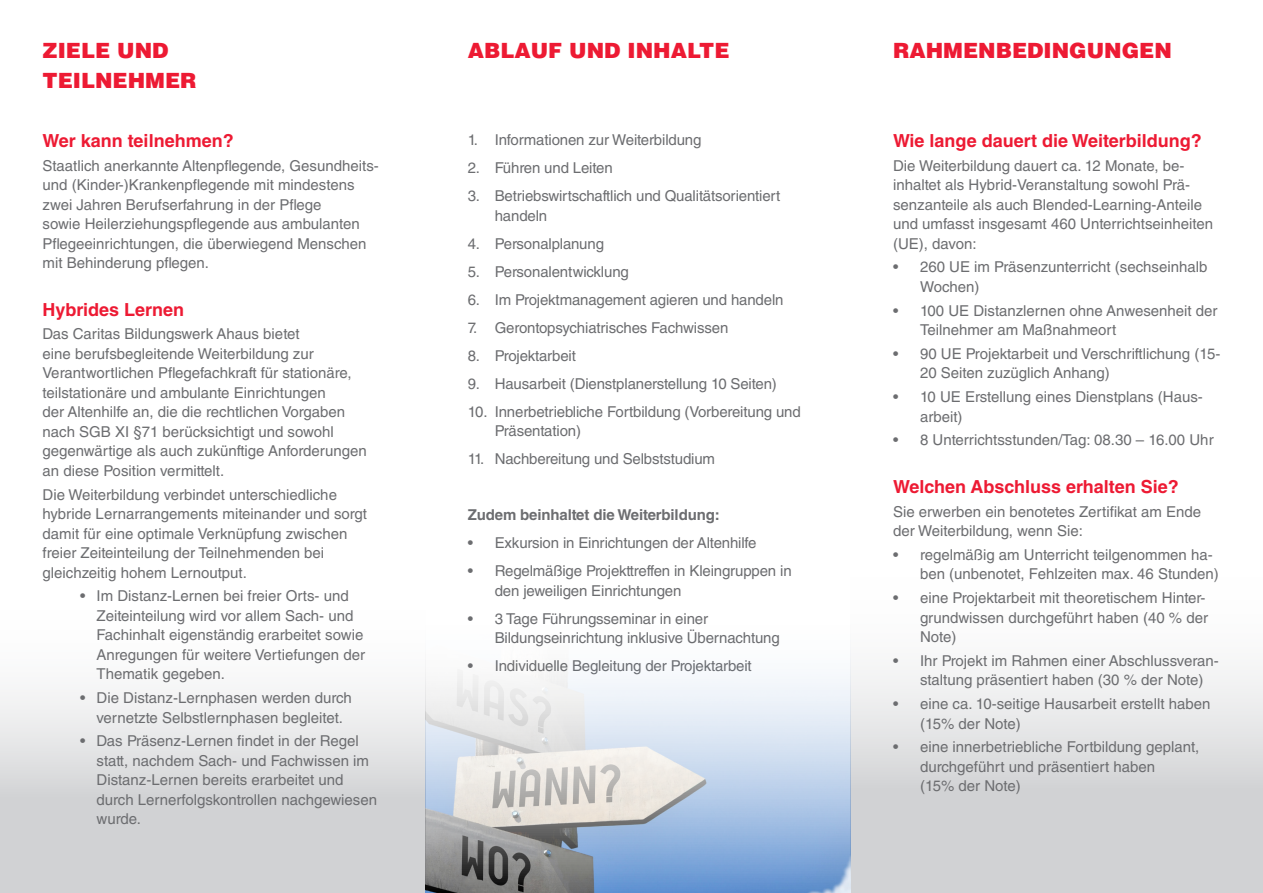
<style>
.page{position:relative;width:1263px;height:893px;background:#fff}
.page>*{position:absolute;margin:0;border:0;box-sizing:border-box;transform-origin:0 0}
.t1{font:900 21px/30px "Helvetica LT Std";color:#ed1a33}
.t2{font:700 18px "Helvetica LT Std";color:#ed1a33}
.t3{font:15px/19.5px "Helvetica LT Std";color:#6c6d70}
.t4{font:700 15px "Helvetica LT Std";letter-spacing:-.01em;color:#6c6d70}
</style>
<div class="page">
<div style="left:0;top:576px;width:425px;height:317px;background:linear-gradient(to bottom,#fff,#c8c9cb)"></div>
<div style="left:850px;top:539px;width:413px;height:354px;background:linear-gradient(to bottom,#fff,#c8cacc)"></div>
<img style="left:425px;top:664px;width:425px;height:229px">
<p class="t1" style="left:43px;top:35px;width:155px">ZIELE UND<br>TEILNEHMER</p>
<p class="t2" style="left:43px;top:130px;width:193px">Wer kann teilnehmen?</p>
<p class="t3" style="left:43px;top:156px;width:338px">Staatlich anerkannte Altenpflegende, Gesundheits&shy;und (Kinder-)Krankenpflegende mit mindestens zwei Jahren Berufserfahrung in der Pflege<br>sowie Heilerziehungspflegende aus ambulanten Pflegeeinrichtungen, die überwiegend Menschen mit Behinderung pflegen.</p>
<p class="t2" style="left:43px;top:298px;width:143px">Hybrides Lernen</p>
<p class="t3" style="left:43px;top:324px;width:326px">Das Caritas Bildungswerk Ahaus bietet<br>eine berufsbegleitende Weiterbildung zur Verantwortlichen Pflegefachkraft für stationäre, teilstationäre und ambulante Einrichtungen<br>der Altenhilfe an, die die rechtlichen Vorgaben nach SGB XI §71 berücksichtigt und sowohl gegenwärtige als auch zukünftige Anforderungen an diese Position vermittelt.</p>
<p class="t3" style="left:43px;top:485px;width:326px">Die Weiterbildung verbindet unterschiedliche hybride Lernarrangements miteinander und sorgt damit für eine optimale Verknüpfung zwischen freier Zeiteinteilung der Teilnehmenden bei gleichzeitig hohem Lernoutput.</p>
<p class="t3" style="left:97px;top:586px;width:270px;text-indent:-16px">• Im Distanz-Lernen bei freier Orts- und Zeiteinteilung wird vor allem Sach- und Fachinhalt eigenständig erarbeitet sowie Anregungen für weitere Vertiefungen der Thematik gegeben.</p>
<p class="t3" style="left:80px;top:688px;width:273px;text-align:center">• Die Distanz-Lernphasen werden durch vernetzte Selbstlernphasen begleitet.</p>
<p class="t3" style="left:97px;top:731px;width:282px;text-indent:-16px">• Das Präsenz-Lernen findet in der Regel statt, nachdem Sach- und Fachwissen im Distanz-Lernen bereits erarbeitet und durch Lernerfolgskontrollen nachgewiesen wurde.</p>
<p class="t1" style="left:468px;top:35px;width:263px">ABLAUF UND INHALTE</p>
<p class="t3" style="left:468px;top:130px;width:235px">1. Informationen zur Weiterbildung</p>
<p class="t3" style="left:468px;top:158px;width:146px">2. Führen und Leiten</p>
<p class="t3" style="left:495px;top:186px;width:287px;text-indent:-27px">3. Betriebswirtschaftlich und Qualitätsorientiert handeln</p>
<p class="t3" style="left:468px;top:234px;width:138px">4. Personalplanung</p>
<p class="t3" style="left:468px;top:262px;width:163px">5. Personalentwicklung</p>
<p class="t3" style="left:468px;top:290px;width:317px">6. Im Projektmanagement agieren und handeln</p>
<p class="t3" style="left:468px;top:318px;width:262px">7. Gerontopsychiatrisches Fachwissen</p>
<p class="t3" style="left:468px;top:346px;width:110px">8. Projektarbeit</p>
<p class="t3" style="left:468px;top:374px;width:311px">9. Hausarbeit (Dienstplanerstellung 10 Seiten)</p>
<p class="t3" style="left:495px;top:402px;width:307px;text-indent:-27px">10. Innerbetriebliche Fortbildung (Vorbereitung und<br>Präsentation)</p>
<p class="t3" style="left:468px;top:449px;width:249px">11. Nachbereitung und Selbststudium</p>
<p class="t4" style="left:468px;top:506px;width:253px">Zudem beinhaltet die Weiterbildung:</p>
<p class="t3" style="left:468px;top:533px;width:290px">• Exkursion in Einrichtungen der Altenhilfe</p>
<p class="t3" style="left:495px;top:561px;width:298px;text-indent:-27px">• Regelmäßige Projekttreffen in Kleingruppen in den jeweiligen Einrichtungen</p>
<p class="t3" style="left:495px;top:609px;width:287px;text-indent:-27px">• 3 Tage Führungsseminar in einer<br>Bildungseinrichtung inklusive Übernachtung</p>
<p class="t3" style="left:468px;top:656px;width:286px">• Individuelle Begleitung der Projektarbeit</p>
<p class="t1" style="left:893px;top:35px;width:280px">RAHMENBEDINGUNGEN</p>
<p class="t2" style="left:893px;top:130px;width:310px">Wie lange dauert die Weiterbildung?</p>
<p class="t3" style="left:893px;top:156px;width:322px">Die Weiterbildung dauert ca. 12 Monate, be&shy;inhaltet als Hybrid-Veranstaltung sowohl Prä&shy;senzanteile als auch Blended-Learning-Anteile und umfasst insgesamt 460 Unterrichtseinheiten (UE), davon:</p>
<p class="t3" style="left:920px;top:257px;width:289px;text-indent:-27px">• 260 UE im Präsenzunterricht (sechseinhalb<br>Wochen)</p>
<p class="t3" style="left:920px;top:301px;width:299px;text-indent:-27px">• 100 UE Distanzlernen ohne Anwesenheit der<br>Teilnehmer am Maßnahmeort</p>
<p class="t3" style="left:920px;top:344px;width:302px;text-indent:-27px">• 90 UE Projektarbeit und Verschriftlichung (15-<br>20 Seiten zuzüglich Anhang)</p>
<p class="t3" style="left:920px;top:387px;width:284px;text-indent:-27px">• 10 UE Erstellung eines Dienstplans (Haus&shy;arbeit)</p>
<p class="t3" style="left:893px;top:430px;width:322px">• 8 Unterrichtsstunden/Tag: 08.30 – 16.00 Uhr</p>
<p class="t2" style="left:893px;top:476px;width:287px">Welchen Abschluss erhalten Sie?</p>
<p class="t3" style="left:893px;top:502px;width:310px">Sie erwerben ein benotetes Zertifikat am Ende der Weiterbildung, wenn Sie:</p>
<p class="t3" style="left:920px;top:545px;width:300px;text-indent:-27px">• regelmäßig am Unterricht teilgenommen ha&shy;ben (unbenotet, Fehlzeiten max. 46 Stunden)</p>
<p class="t3" style="left:920px;top:588px;width:290px;text-indent:-27px">• eine Projektarbeit mit theoretischem Hinter&shy;grundwissen durchgeführt haben (40 % der<br>Note)</p>
<p class="t3" style="left:920px;top:651px;width:300px;text-indent:-27px">• Ihr Projekt im Rahmen einer Abschlussveran&shy;staltung präsentiert haben (30 % der Note)</p>
<p class="t3" style="left:920px;top:694px;width:292px;text-indent:-27px">• eine ca. 10-seitige Hausarbeit erstellt haben (15% der Note)</p>
<p class="t3" style="left:920px;top:737px;width:281px;text-indent:-27px">• eine innerbetriebliche Fortbildung geplant, durchgeführt und präsentiert haben<br>(15% der Note)</p>
</div>
